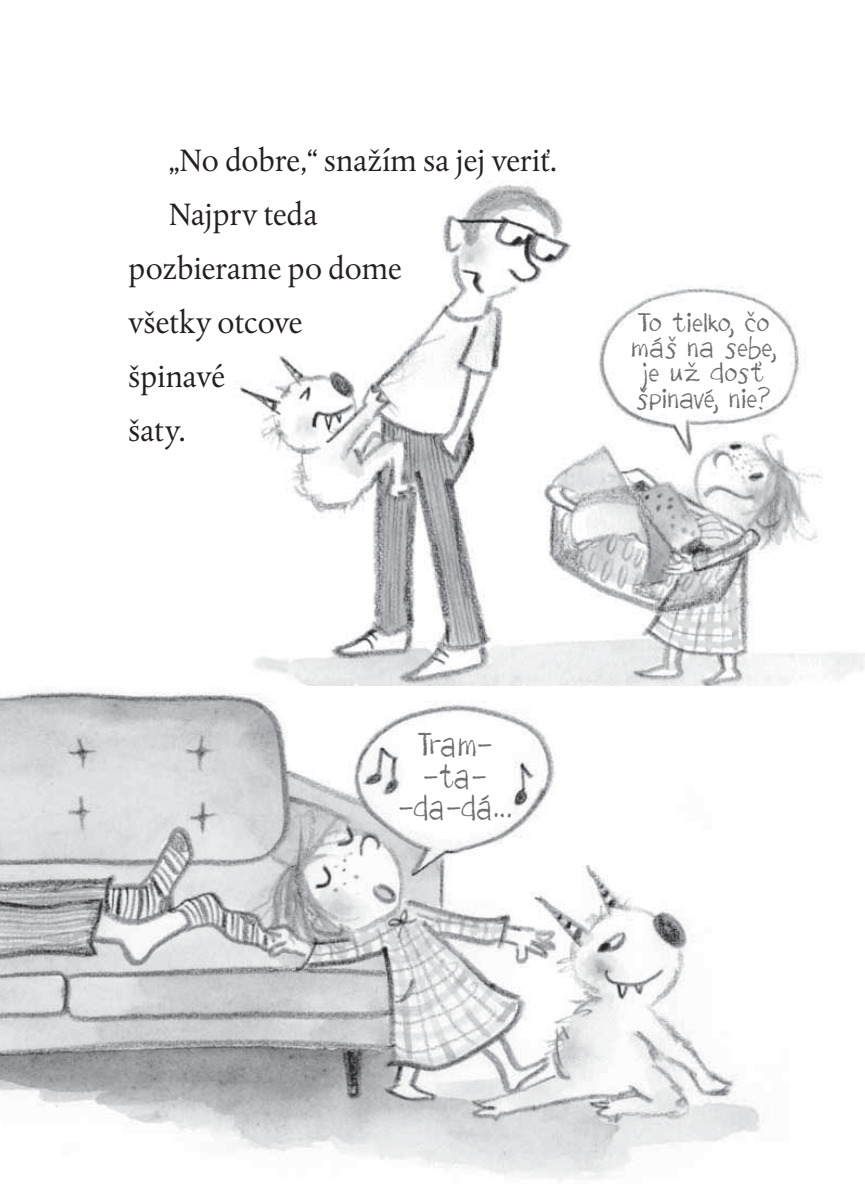
<style>
.page{position:relative;width:865px;height:1184px;background:#fff}
.page>*{position:absolute;margin:0;border:0;box-sizing:border-box;transform-origin:0 0}
.t1{font:32.62px "Albertina MTSK";color:#231f20}
.t2{font:32.62px/31.5px "Drawzing SK";color:#6d6e70;text-align:center;scale:.86 1}
.t3{font:26.32px/25.4px "Drawzing SK";color:#6d6e70;text-align:center}
</style>
<div class="page">
<img style="left:239px;top:184px;width:626px;height:502px">
<img style="left:0;top:691px;width:764px;height:490px">
<p class="t1" style="left:169px;top:145px;width:389px">„No dobre,“ snažím sa jej veriť.</p>
<p class="t1" style="left:169px;top:199px;width:150px">Najprv teda</p>
<p class="t1" style="left:129px;top:253px;width:275px">pozbierame po dome</p>
<p class="t1" style="left:129px;top:307px;width:175px">všetky otcove</p>
<p class="t1" style="left:129px;top:361px;width:98px">špinavé</p>
<p class="t1" style="left:129px;top:415px;width:58px">šaty.</p>
<p class="t3" style="left:631px;top:312px;width:147px">To tielko, čo máš na sebe, je už dosť špinavé, nie?</p>
<p class="t2" style="left:398px;top:731px;width:133px">Tram--ta--da-dá…</p>
</div>
